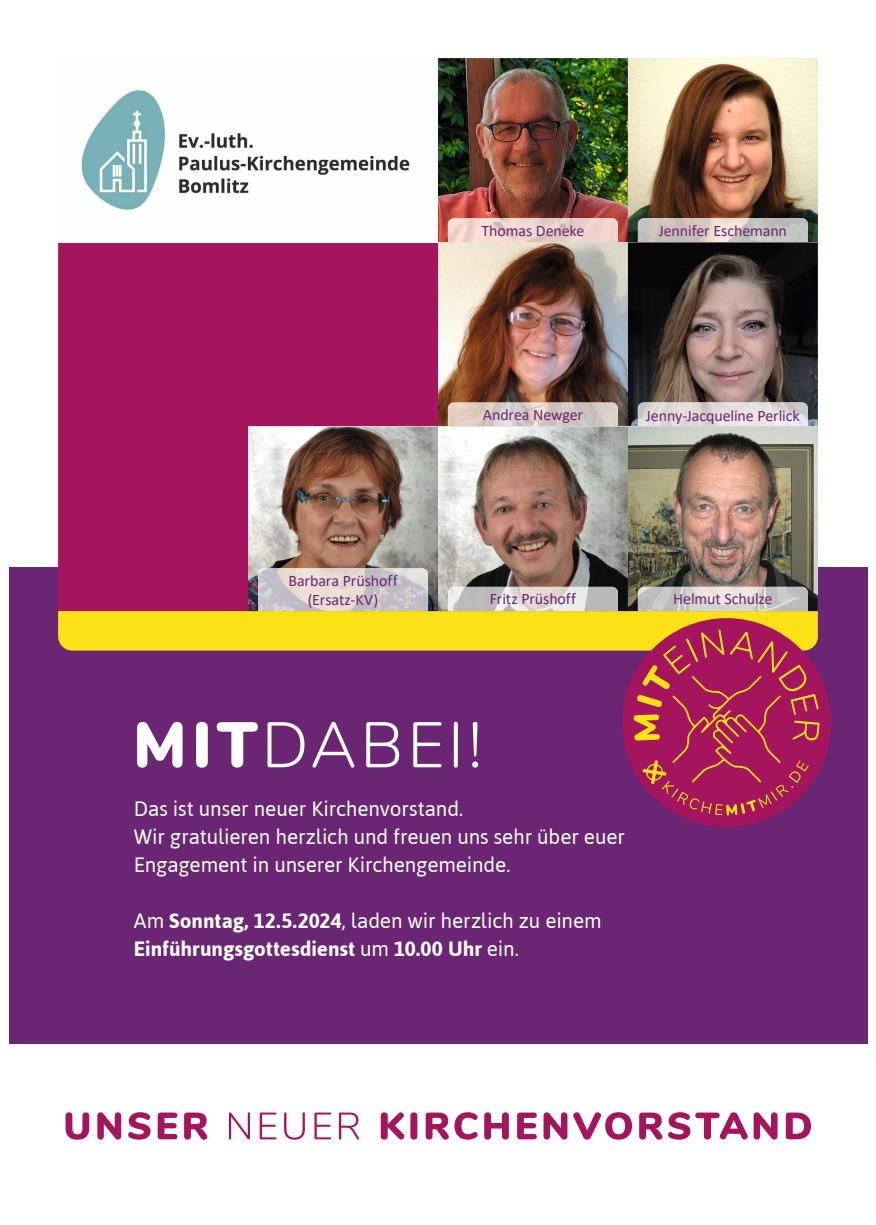
<style>
.page{position:relative;width:876px;height:1225px;background:#fff}
.page>*{position:absolute;margin:0;border:0;box-sizing:border-box;transform-origin:0 0}
.t1{font:20.7px/28px "Asap";letter-spacing:-.005em;color:#fff}
.t2{font:700 20.7px/28px "Asap";color:#fff}
.t3{font:16px/19.2px "Calibri";letter-spacing:-.01em;color:#6b2673;text-align:center}
.s1{font-weight:400}
</style>
<div class="page">
<div style="left:9px;top:567px;width:858px;height:477px;background:#6b2673"></div>
<div style="left:58px;top:243px;width:380px;height:368px;background:#a5155e"></div>
<div style="left:622px;top:618px;width:209px;height:209px;background:#a5155e;border-radius:50%"></div>
<img style="left:81px;top:58px;width:547px;height:184px">
<img style="left:448px;top:218px;width:170px;height:24px">
<img style="left:628px;top:58px;width:190px;height:184px">
<img style="left:638px;top:218px;width:170px;height:24px">
<img style="left:438px;top:242px;width:190px;height:185px">
<img style="left:448px;top:402px;width:170px;height:25px">
<svg style="left:628px;top:242px;width:190px;height:185px;background:#4d413e"></svg>
<img style="left:638px;top:402px;width:170px;height:25px">
<img style="left:248px;top:427px;width:190px;height:184px">
<img style="left:258px;top:568px;width:170px;height:43px">
<svg style="left:438px;top:427px;width:190px;height:184px;background:#a4958d"></svg>
<img style="left:448px;top:587px;width:170px;height:24px">
<img style="left:628px;top:427px;width:190px;height:184px">
<img style="left:638px;top:587px;width:170px;height:24px">
<svg style="left:66px;top:1112px;width:745px;height:27px"></svg>
<svg style="left:58px;top:611px;width:761px;height:204px"></svg>
<p class="t3" style="left:481px;top:220px;width:105px">Thomas Deneke</p>
<p class="t3" style="left:659px;top:220px;width:130px">Jennifer Eschemann</p>
<p class="t3" style="left:288px;top:570px;width:111px">Barbara Prüshoff (Ersatz-KV)</p>
<p class="t3" style="left:483px;top:405px;width:102px">Andrea Newger</p>
<p class="t3" style="left:646px;top:405px;width:155px">Jenny-Jacqueline Perlick</p>
<p class="t3" style="left:490px;top:589px;width:88px">Fritz Prüshoff</p>
<p class="t3" style="left:673px;top:589px;width:101px">Helmut Schulze</p>
<p class="t1" style="left:134px;top:794px;width:492px">Das ist unser neuer Kirchenvorstand.<br>Wir gratulieren herzlich und freuen uns sehr über euer<br>Engagement in unserer Kirchengemeinde.</p>
<p class="t2" style="left:134px;top:906px;width:469px"><span class="s1">Am</span> Sonntag, 12.5.2024 <span class="s1">, laden wir herzlich zu einem<br></span>Einführungsgottesdienst <span class="s1">um</span> 10.00 Uhr <span class="s1">ein.</span></p>
</div>
